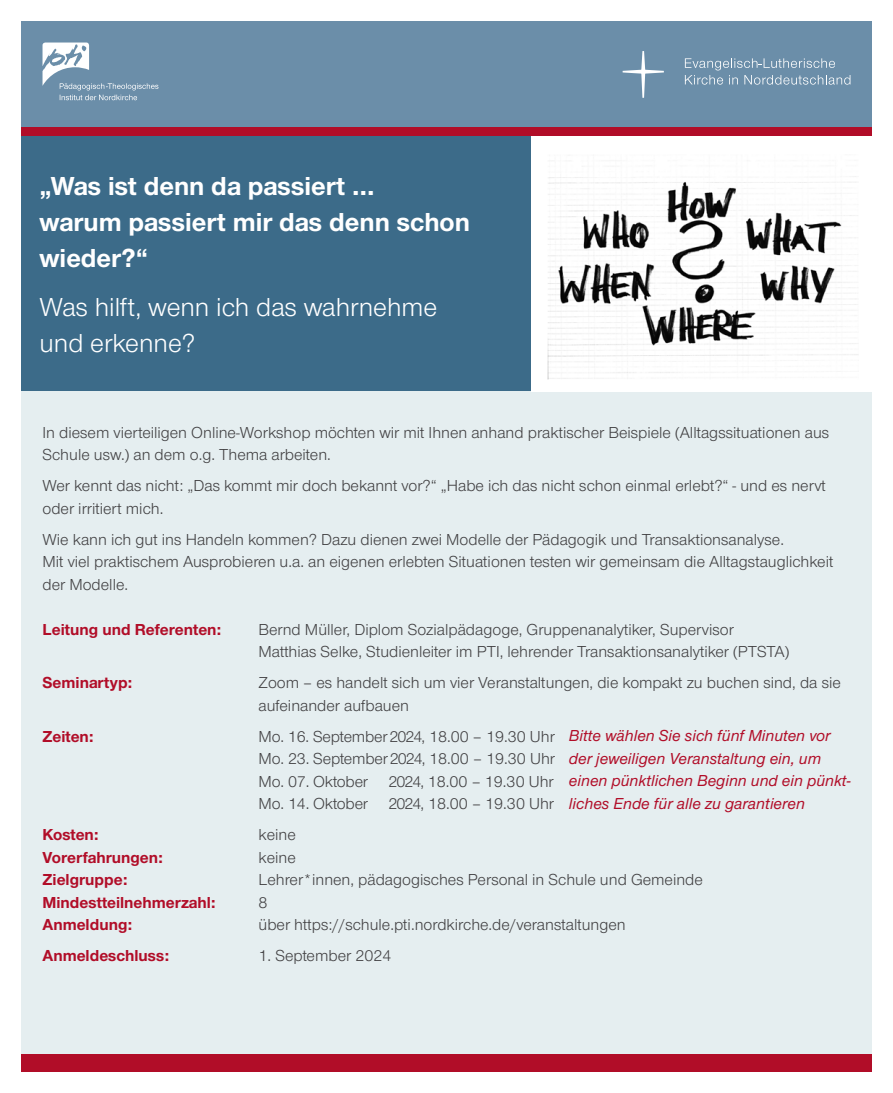
<style>
.page{position:relative;width:893px;height:1093px;background:#fff}
.page>*{position:absolute;margin:0;border:0;box-sizing:border-box;transform-origin:0 0}
.t1{font:700 27px/36px "Nordelbica";color:#fff}
.t2{font:27px/36px "Nordelbica";color:#fff}
.t3{font:16.5px/22.5px "Nordelbica";color:#414042}
.t4{font:italic 500 16.5px/22.5px "Nordelbica";color:#b10d28}
.t5{font:700 16.5px "Nordelbica";color:#b10d28}
</style>
<div class="page">
<div style="left:21px;top:21px;width:851px;height:107px;background:#6b8ea9"></div>
<div style="left:21px;top:136px;width:510px;height:255px;background:#3c6b89"></div>
<div style="left:21px;top:128px;width:851px;height:8px;background:#b10d28"></div>
<div style="left:21px;top:391px;width:851px;height:680px;background:#e5eef0"></div>
<svg style="left:685px;top:58px;width:165px;height:27px"></svg>
<svg style="left:623px;top:51px;width:41px;height:47px"></svg>
<svg style="left:43px;top:43px;width:115px;height:57px"></svg>
<div style="left:21px;top:1054px;width:851px;height:17px;background:#b10d28"></div>
<img style="left:547px;top:176px;width:311px;height:204px">
<h1 class="t1" style="left:39px;top:168px;width:432px">„Was ist denn da passiert …<br>warum passiert mir das denn schon wieder?“</h1>
<h1 class="t2" style="left:39px;top:289px;width:399px">Was hilft, wenn ich das wahrnehme und erkenne?</h1>
<p class="t3" style="left:43px;top:421px;width:788px">In diesem vierteiligen Online-Workshop möchten wir mit Ihnen anhand praktischer Beispiele (Alltagssituationen aus<br>Schule usw.) an dem o.g. Thema arbeiten.</p>
<p class="t3" style="left:43px;top:474px;width:785px">Wer kennt das nicht: „Das kommt mir doch bekannt vor?“ „Habe ich das nicht schon einmal erlebt?“ - und es nervt oder irritiert mich.</p>
<p class="t3" style="left:43px;top:528px;width:792px">Wie kann ich gut ins Handeln kommen? Dazu dienen zwei Modelle der Pädagogik und Transaktionsanalyse.<br>Mit viel praktischem Ausprobieren u.a. an eigenen erlebten Situationen testen wir gemeinsam die Alltagstauglichkeit der Modelle.</p>
<p class="t5" style="left:43px;top:619px;width:180px">Leitung und Referenten:</p>
<p class="t3" style="left:259px;top:618px;width:532px">Bernd Müller, Diplom Sozialpädagoge, Gruppenanalytiker, Supervisor<br>Matthias Selke, Studienleiter im PTI, lehrender Transaktionsanalytiker (PTSTA)</p>
<p class="t5" style="left:43px;top:673px;width:91px">Seminartyp:</p>
<p class="t3" style="left:259px;top:671px;width:584px">Zoom – es handelt sich um vier Veranstaltungen, die kompakt zu buchen sind, da sie aufeinander aufbauen</p>
<p class="t5" style="left:43px;top:726px;width:53px">Zeiten:</p>
<p class="t3" style="left:259px;top:725px;width:298px;text-align:justify">Mo. 16. September 2024, 18.00 – 19.30 Uhr Mo. 23. September 2024, 18.00 – 19.30 Uhr Mo. 07. Oktober 2024, 18.00 – 19.30 Uhr Mo. 14. Oktober 2024, 18.00 – 19.30 Uhr</p>
<p class="t5" style="left:43px;top:825px;width:58px">Kosten:</p>
<p class="t3" style="left:259px;top:824px;width:39px">keine</p>
<p class="t5" style="left:43px;top:847px;width:122px">Vorerfahrungen:</p>
<p class="t3" style="left:259px;top:846px;width:39px">keine</p>
<p class="t5" style="left:43px;top:870px;width:87px">Zielgruppe:</p>
<p class="t3" style="left:259px;top:869px;width:446px">Lehrer*innen, pädagogisches Personal in Schule und Gemeinde</p>
<p class="t5" style="left:43px;top:892px;width:175px">Mindestteilnehmerzahl:</p>
<p class="t3" style="left:259px;top:891px;width:11px">8</p>
<p class="t5" style="left:43px;top:915px;width:91px">Anmeldung:</p>
<p class="t3" style="left:259px;top:914px;width:369px">über https://schule.pti.nordkirche.de/veranstaltungen</p>
<p class="t5" style="left:43px;top:946px;width:128px">Anmeldeschluss:</p>
<p class="t3" style="left:259px;top:945px;width:134px">1. September 2024</p>
<p class="t4" style="left:569px;top:724px;width:283px">Bitte wählen Sie sich fünf Minuten vor der jeweiligen Veranstaltung ein, um einen pünktlichen Beginn und ein pünkt&shy;liches Ende für alle zu garantieren</p>
</div>
